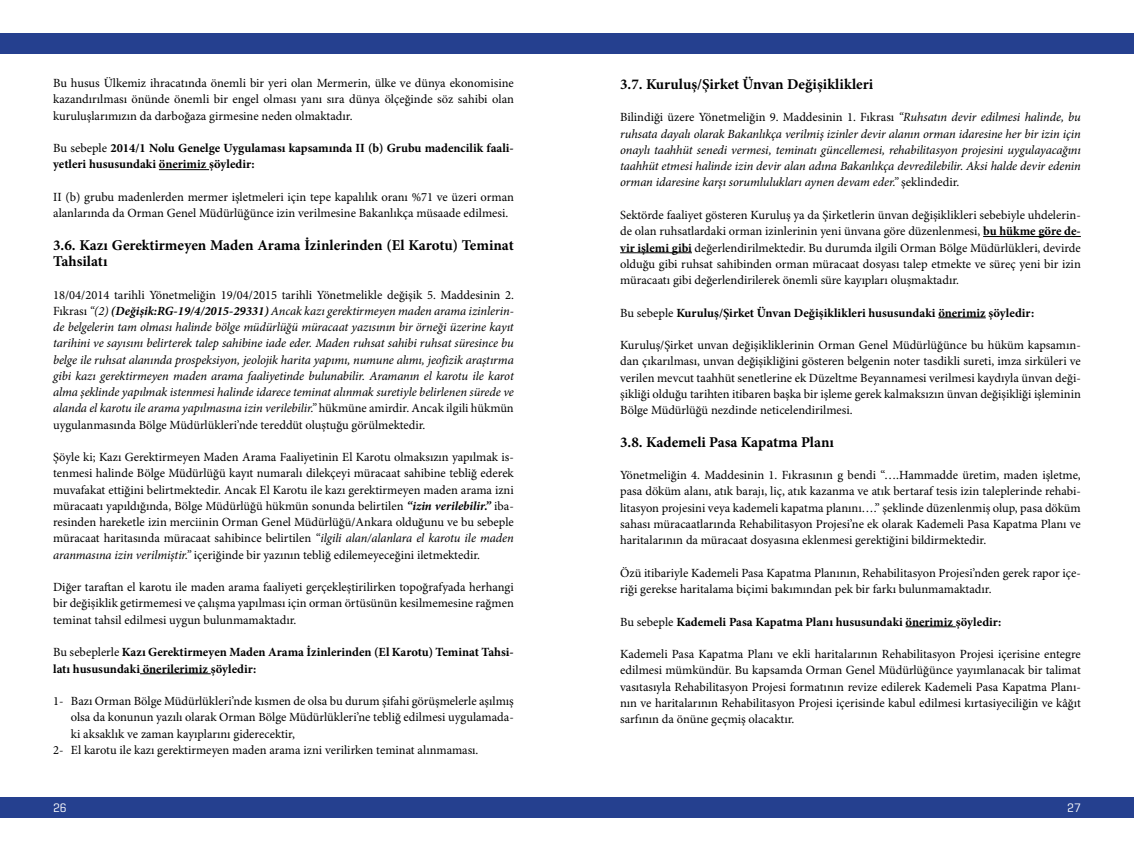
<style>
.page{position:relative;width:1134px;height:851px;background:#fff}
.page>*{position:absolute;margin:0;border:0;box-sizing:border-box;transform-origin:0 0}
.t1{font:700 15px/16.2px "Minion Pro";color:#000}
.t2{font:12.5px/16.2px "Minion Pro";color:#000;text-align:justify}
.t3{font:italic 12.5px/16.2px "Minion Pro";letter-spacing:-.005em;color:#000;text-align:justify}
.t4{font:700 12.5px/16.2px "Minion Pro";color:#000}
.t5{font:12.5px "Geogrotesque";color:#fff}
.s1{font-weight:400}
.s2{font-style:normal}
.s3{font-weight:700}
.s4{font-weight:700;font-style:italic}
.s5{font-style:italic}
</style>
<div class="page">
<div style="left:0;top:33px;width:1134px;height:20px;background:#25408f"></div>
<div style="left:0;top:797px;width:1134px;height:20px;background:#25408f"></div>
<hr style="left:159px;top:169px;width:50px;height:1px;background:#000">
<hr style="left:140px;top:673px;width:71px;height:1px;background:#000">
<hr style="left:983px;top:236px;width:98px;height:1px;background:#000">
<hr style="left:620px;top:252px;width:72px;height:1px;background:#000">
<hr style="left:938px;top:317px;width:48px;height:1px;background:#000">
<hr style="left:906px;top:626px;width:50px;height:1px;background:#000">
<p class="t2" style="left:53px;top:75px;width:462px">Bu husus Ülkemiz ihracatında önemli bir yeri olan Mermerin, ülke ve dünya ekonomisine kazandırılması önünde önemli bir engel olması yanı sıra dünya ölçeğinde söz sahibi olan kuruluşlarımızın da darboğaza girmesine neden olmaktadır.</p>
<p class="t4" style="left:53px;top:140px;width:462px"><span class="s1">Bu sebeple</span> 2014/1 Nolu Genelge Uygulaması kapsamında II (b) Grubu madencilik faali&shy;yetleri hususundaki önerimiz şöyledir:</p>
<p class="t2" style="left:53px;top:189px;width:462px">II (b) grubu madenlerden mermer işletmeleri için tepe kapalılık oranı %71 ve üzeri orman alanlarında da Orman Genel Müdürlüğünce izin verilmesine Bakanlıkça müsaade edilmesi.</p>
<p class="t1" style="left:53px;top:236px;width:462px">3.6. Kazı Gerektirmeyen Maden Arama İzinlerinden (El Karotu) Teminat<br>Tahsilatı</p>
<p class="t3" style="left:53px;top:286px;width:462px"><span class="s2">18/04/2014 tarihli Yönetmeliğin 19/04/2015 tarihli Yönetmelikle değişik 5. Maddesinin 2.<br>Fıkrası</span> “(2) <span class="s3">(Değişik:RG-19/4/2015-29331)</span> Ancak kazı gerektirmeyen maden arama izinlerin&shy;de belgelerin tam olması halinde bölge müdürlüğü müracaat yazısının bir örneği üzerine kayıt tarihini ve sayısını belirterek talep sahibine iade eder. Maden ruhsat sahibi ruhsat süresince bu belge ile ruhsat alanında prospeksiyon, jeolojik harita yapımı, numune alımı, jeofizik araştırma gibi kazı gerektirmeyen maden arama faaliyetinde bulunabilir. Aramanın el karotu ile karot alma şeklinde yapılmak istenmesi halinde idarece teminat alınmak suretiyle belirlenen sürede ve alanda el karotu ile arama yapılmasına izin verilebilir.” <span class="s2">hükmüne amirdir. Ancak ilgili hükmün uygulanmasında Bölge Müdürlükleri’nde tereddüt oluştuğu görülmektedir.</span></p>
<p class="t2" style="left:53px;top:449px;width:462px">Şöyle ki; Kazı Gerektirmeyen Maden Arama Faaliyetinin El Karotu olmaksızın yapılmak is&shy;tenmesi halinde Bölge Müdürlüğü kayıt numaralı dilekçeyi müracaat sahibine tebliğ ederek muvafakat ettiğini belirtmektedir. Ancak El Karotu ile kazı gerektirmeyen maden arama izni müracaatı yapıldığında, Bölge Müdürlüğü hükmün sonunda belirtilen <span class="s4">“izin verilebilir.”</span> iba&shy;resinden hareketle izin merciinin Orman Genel Müdürlüğü/Ankara olduğunu ve bu sebeple müracaat haritasında müracaat sahibince belirtilen <span class="s5">“ilgili alan/alanlara el karotu ile maden aranmasına izin verilmiştir.”</span> içeriğinde bir yazının tebliğ edilemeyeceğini iletmektedir.</p>
<p class="t2" style="left:53px;top:579px;width:462px">Diğer taraftan el karotu ile maden arama faaliyeti gerçekleştirilirken topoğrafyada herhangi bir değişiklik getirmemesi ve çalışma yapılması için orman örtüsünün kesilmemesine rağmen teminat tahsil edilmesi uygun bulunmamaktadır.</p>
<p class="t4" style="left:53px;top:644px;width:462px"><span class="s1">Bu sebeplerle</span> Kazı Gerektirmeyen Maden Arama İzinlerinden (El Karotu) Teminat Tahsi&shy;latı hususundaki önerilerimiz şöyledir:</p>
<p class="t2" style="left:53px;top:693px;width:462px">1- Bazı Orman Bölge Müdürlükleri’nde kısmen de olsa bu durum şifahi görüşmelerle aşılmış</p>
<p class="t2" style="left:71px;top:709px;width:444px">olsa da konunun yazılı olarak Orman Bölge Müdürlükleri’ne tebliğ edilmesi uygulamada-</p>
<p class="t2" style="left:71px;top:725px;width:226px">ki aksaklık ve zaman kayıplarını giderecektir,</p>
<p class="t2" style="left:53px;top:742px;width:427px">2- El karotu ile kazı gerektirmeyen maden arama izni verilirken teminat alınmaması.</p>
<p class="t1" style="left:620px;top:76px;width:255px">3.7. Kuruluş/Şirket Ünvan Değişiklikleri</p>
<p class="t3" style="left:620px;top:109px;width:462px"><span class="s2">Bilindiği üzere Yönetmeliğin 9. Maddesinin 1. Fıkrası</span> “Ruhsatın devir edilmesi halinde, bu ruhsata dayalı olarak Bakanlıkça verilmiş izinler devir alanın orman idaresine her bir izin için onaylı taahhüt senedi vermesi, teminatı güncellemesi, rehabilitasyon projesini uygulayacağını taahhüt etmesi halinde izin devir alan adına Bakanlıkça devredilebilir. Aksi halde devir edenin orman idaresine karşı sorumlulukları aynen devam eder.” <span class="s2">şeklindedir.</span></p>
<p class="t2" style="left:620px;top:207px;width:462px">Sektörde faaliyet gösteren Kuruluş ya da Şirketlerin ünvan değişiklikleri sebebiyle uhdelerin&shy;de olan ruhsatlardaki orman izinlerinin yeni ünvana göre düzenlenmesi, <span class="s3">bu hükme göre de&shy;vir işlemi gibi</span> değerlendirilmektedir. Bu durumda ilgili Orman Bölge Müdürlükleri, devirde olduğu gibi ruhsat sahibinden orman müracaat dosyası talep etmekte ve süreç yeni bir izin müracaatı gibi değerlendirilerek önemli süre kayıpları oluşmaktadır.</p>
<p class="t4" style="left:620px;top:304px;width:415px"><span class="s1">Bu sebeple</span> Kuruluş/Şirket Ünvan Değişiklikleri hususundaki önerimiz şöyledir:</p>
<p class="t2" style="left:620px;top:337px;width:462px">Kuruluş/Şirket unvan değişikliklerinin Orman Genel Müdürlüğünce bu hüküm kapsamın&shy;dan çıkarılması, unvan değişikliğini gösteren belgenin noter tasdikli sureti, imza sirküleri ve verilen mevcut taahhüt senetlerine ek Düzeltme Beyannamesi verilmesi kaydıyla ünvan deği&shy;şikliği olduğu tarihten itibaren başka bir işleme gerek kalmaksızın ünvan değişikliği işleminin Bölge Müdürlüğü nezdinde neticelendirilmesi.</p>
<p class="t1" style="left:620px;top:433px;width:215px">3.8. Kademeli Pasa Kapatma Planı</p>
<p class="t2" style="left:620px;top:467px;width:462px">Yönetmeliğin 4. Maddesinin 1. Fıkrasının g bendi “….Hammadde üretim, maden işletme, pasa döküm alanı, atık barajı, liç, atık kazanma ve atık bertaraf tesis izin taleplerinde rehabi&shy;litasyon projesini veya kademeli kapatma planını….” şeklinde düzenlenmiş olup, pasa döküm sahası müracaatlarında Rehabilitasyon Projesi’ne ek olarak Kademeli Pasa Kapatma Planı ve haritalarının da müracaat dosyasına eklenmesi gerektiğini bildirmektedir.</p>
<p class="t2" style="left:620px;top:565px;width:462px">Özü itibariyle Kademeli Pasa Kapatma Planının, Rehabilitasyon Projesi’nden gerek rapor içe&shy;riği gerekse haritalama biçimi bakımından pek bir farkı bulunmamaktadır.</p>
<p class="t4" style="left:620px;top:613px;width:383px"><span class="s1">Bu sebeple</span> Kademeli Pasa Kapatma Planı hususundaki önerimiz şöyledir:</p>
<p class="t2" style="left:620px;top:646px;width:462px">Kademeli Pasa Kapatma Planı ve ekli haritalarının Rehabilitasyon Projesi içerisine entegre edilmesi mümkündür. Bu kapsamda Orman Genel Müdürlüğünce yayımlanacak bir talimat vasıtasıyla Rehabilitasyon Projesi formatının revize edilerek Kademeli Pasa Kapatma Planı&shy;nın ve haritalarının Rehabilitasyon Projesi içerisinde kabul edilmesi kırtasiyeciliğin ve kâğıt sarfının da önüne geçmiş olacaktır.</p>
<p class="t5" style="left:53px;top:799px;width:15px">26</p>
<p class="t5" style="left:1067px;top:799px;width:15px">27</p>
</div>
